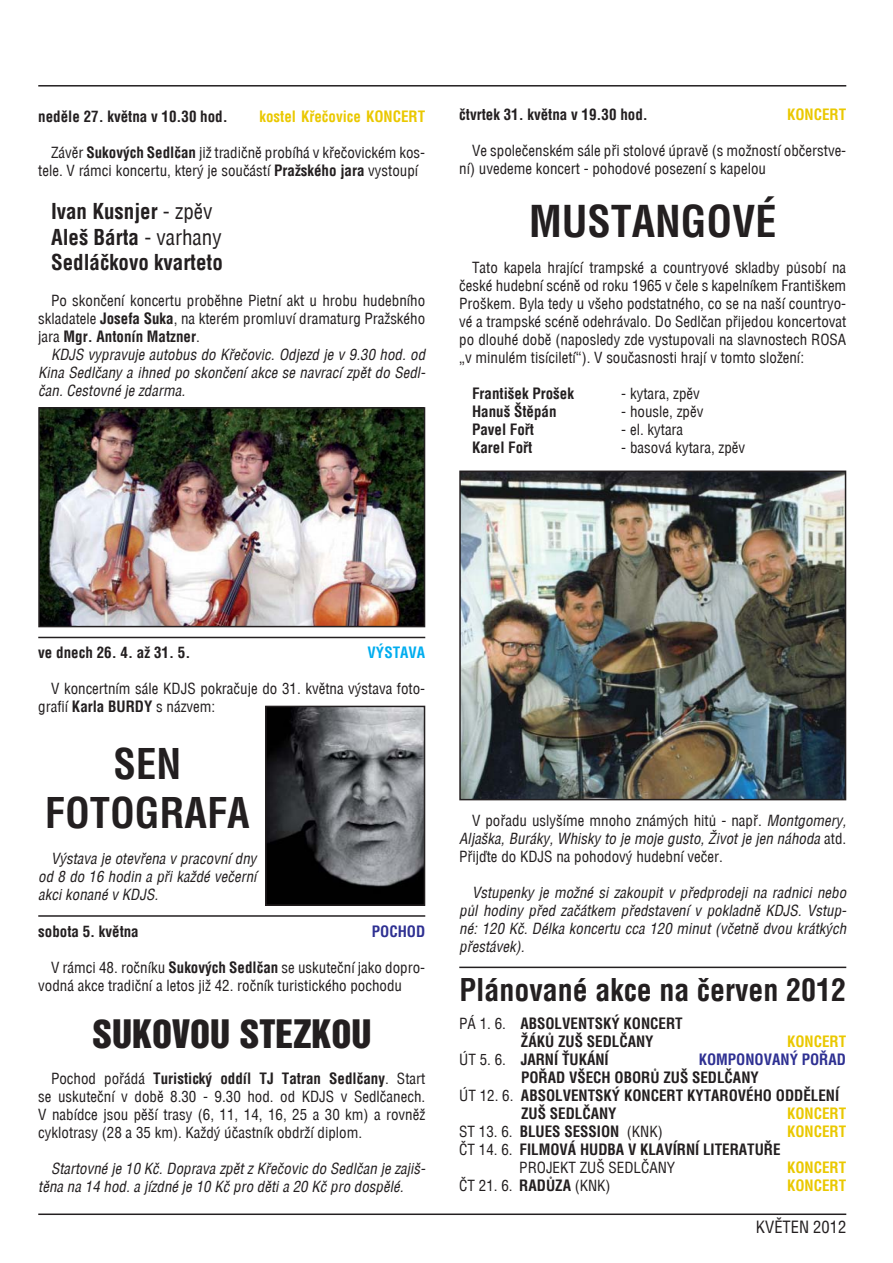
<style>
.page{position:relative;width:893px;height:1263px;background:#fff}
.page>*{position:absolute;margin:0;border:0;box-sizing:border-box;transform-origin:0 0}
.t1{font:700 42px "Switzerland Condensed";color:#231f20}
.t2{font:700 40.5px/48.6px "Switzerland Condensed";color:#231f20;text-align:center}
.t3{font:36px "Switzerland Inserat";color:#231f20}
.t4{font:700 30px "Switzerland Condensed";color:#231f20}
.t5{font:700 21px/25.5px "Switzerland Condensed";color:#231f20}
.t6{font:16.5px "Switzerland Condensed";color:#231f20}
.t7{font:15px/18px "Switzerland Condensed";color:#231f20}
.t8{font:italic 15px/18px "Switzerland Condensed";color:#231f20;text-align:justify}
.t9{font:700 15px/18px "Switzerland Condensed";color:#231f20}
.t10{font:700 15px "Switzerland Condensed";color:#eac800}
.t11{font:700 15px "Switzerland Condensed";color:#2e3092}
.t12{font:700 15px "Switzerland Condensed";color:#00adef}
.s1{font-weight:700}
.s2{font-weight:400}
.s3{font-style:italic}
</style>
<div class="page">
<hr style="left:38px;top:1214px;width:808px;height:1px;background:#231f20">
<hr style="left:38px;top:85px;width:808px;height:2px;background:#231f20">
<hr style="left:459px;top:967px;width:387px;height:1px;background:#231f20">
<img style="left:268px;top:709px;width:154px;height:194px">
<div style="left:265px;top:706px;width:160px;height:200px;border:2px solid #231f20"></div>
<hr style="left:38px;top:915px;width:387px;height:2px;background:#231f20">
<img style="left:462px;top:474px;width:381px;height:323px">
<div style="left:459px;top:471px;width:387px;height:329px;border:2px solid #231f20"></div>
<hr style="left:38px;top:637px;width:387px;height:1px;background:#231f20">
<img style="left:41px;top:410px;width:381px;height:214px">
<div style="left:38px;top:407px;width:387px;height:220px;border:2px solid #231f20"></div>
<p class="t9" style="left:38px;top:107px;width:191px">neděle 27. května v 10.30 hod.</p>
<p class="t10" style="left:259px;top:107px;width:167px">kostel Křečovice KONCERT</p>
<p class="t7" style="left:38px;top:143px;width:388px;text-indent:13px">Závěr <span class="s1">Sukových Sedlčan</span> již tradičně probíhá v křečovickém kos&shy;tele. V rámci koncertu, který je součástí <span class="s1">Pražského jara</span> vystoupí</p>
<h3 class="t5" style="left:51px;top:199px;width:173px">Ivan Kusnjer <span class="s2">- zpěv<br></span>Aleš Bárta <span class="s2">- varhany<br></span>Sedláčkovo kvarteto</h3>
<p class="t7" style="left:38px;top:292px;width:388px;text-align:justify;text-indent:13px">Po skončení koncertu proběhne Pietní akt u hrobu hudebního skladatele <span class="s1">Josefa Suka</span>, na kterém promluví dramaturg Pražského jara <span class="s1">Mgr. Antonín Matzner</span>.</p>
<p class="t8" style="left:38px;top:346px;width:389px;text-indent:13px">KDJS vypravuje autobus do Křečovic. Odjezd je v 9.30 hod. od Kina Sedlčany a ihned po skončení akce se navrací zpět do Sedl&shy;čan. Cestovné je zdarma.</p>
<p class="t9" style="left:459px;top:106px;width:190px">čtvrtek 31. května v 19.30 hod.</p>
<p class="t10" style="left:787px;top:106px;width:61px">KONCERT</p>
<p class="t7" style="left:459px;top:142px;width:388px;text-indent:13px">Ve společenském sále při stolové úpravě (s možností občerstve&shy;ní) uvedeme koncert - pohodové posezení s kapelou</p>
<h1 class="t1" style="left:529px;top:197px;width:249px">MUSTANGOVÉ</h1>
<p class="t7" style="left:459px;top:259px;width:388px;text-align:justify;text-indent:13px">Tato kapela hrající trampské a countryové skladby působí na české hudební scéně od roku 1965 v čele s kapelníkem Františkem Proškem. Byla tedy u všeho podstatného, co se na naší countryo&shy;vé a trampské scéně odehrávalo. Do Sedlčan přijedou koncertovat po dlouhé době (naposledy zde vystupovali na slavnostech ROSA „v minulém tisíciletí“). V současnosti hrají v tomto složení:</p>
<p class="t9" style="left:472px;top:385px;width:103px">František Prošek</p>
<p class="t7" style="left:621px;top:385px;width:80px">- kytara, zpěv</p>
<p class="t9" style="left:472px;top:403px;width:86px">Hanuš Štěpán</p>
<p class="t7" style="left:621px;top:403px;width:83px">- housle, zpěv</p>
<p class="t9" style="left:472px;top:421px;width:64px">Pavel Fořt</p>
<p class="t7" style="left:621px;top:421px;width:63px">- el. kytara</p>
<p class="t9" style="left:472px;top:439px;width:62px">Karel Fořt</p>
<p class="t7" style="left:621px;top:439px;width:125px">- basová kytara, zpěv</p>
<p class="t9" style="left:38px;top:644px;width:154px">ve dnech 26. 4. až 31. 5.</p>
<p class="t12" style="left:368px;top:644px;width:59px">VÝSTAVA</p>
<p class="t7" style="left:38px;top:680px;width:388px;text-indent:13px">V koncertním sále KDJS pokračuje do 31. května výstava foto&shy;grafií <span class="s1">Karla BURDY</span> s názvem:</p>
<h2 class="t2" style="left:45px;top:740px;width:206px">SEN<br>FOTOGRAFA</h2>
<p class="t8" style="left:38px;top:849px;width:220px;text-indent:13px">Výstava je otevřena v pracovní dny od 8 do 16 hodin a při každé večerní akci konané v KDJS.</p>
<p class="t9" style="left:38px;top:923px;width:102px">sobota 5. května</p>
<p class="t11" style="left:372px;top:923px;width:55px">POCHOD</p>
<p class="t7" style="left:38px;top:959px;width:388px;text-indent:13px">V rámci 48. ročníku <span class="s1">Sukových Sedlčan</span> se uskuteční jako dopro&shy;vodná akce tradiční a letos již 42. ročník turistického pochodu</p>
<h3 class="t3" style="left:92px;top:1012px;width:281px">SUKOVOU STEZKOU</h3>
<p class="t7" style="left:38px;top:1070px;width:388px;text-align:justify;text-indent:13px">Pochod pořádá <span class="s1">Turistický oddíl TJ Tatran Sedlčany</span>. Start se uskuteční v době 8.30 - 9.30 hod. od KDJS v Sedlčanech.<br>V nabídce jsou pěší trasy (6, 11, 14, 16, 25 a 30 km) a rovněž cyklotrasy (28 a 35 km). Každý účastník obdrží diplom.</p>
<p class="t8" style="left:38px;top:1160px;width:389px;text-indent:13px">Startovné je 10 Kč. Doprava zpět z Křečovic do Sedlčan je zajiš&shy;těna na 14 hod. a jízdné je 10 Kč pro děti a 20 Kč pro dospělé.</p>
<p class="t7" style="left:459px;top:812px;width:388px;text-align:justify;text-indent:13px">V pořadu uslyšíme mnoho známých hitů - např. <span class="s3">Montgomery, Aljaška, Buráky, Whisky to je moje gusto, Život je jen náhoda</span> atd.<br>Přijďte do KDJS na pohodový hudební večer.</p>
<p class="t8" style="left:459px;top:884px;width:389px;text-indent:13px">Vstupenky je možné si zakoupit v předprodeji na radnici nebo půl hodiny před začátkem představení v pokladně KDJS. Vstup&shy;né: 120 Kč. Délka koncertu cca 120 minut (včetně dvou krátkých přestávek).</p>
<h3 class="t4" style="left:459px;top:972px;width:388px">Plánované akce na červen 2012</h3>
<p class="t9" style="left:521px;top:1014px;width:163px;text-indent:-62px"><span class="s2">PÁ 1. 6.</span> ABSOLVENTSKÝ KONCERT<br>ŽÁKŮ ZUŠ SEDLČANY</p>
<p class="t10" style="left:787px;top:1032px;width:61px">KONCERT</p>
<p class="t9" style="left:459px;top:1050px;width:151px"><span class="s2">ÚT 5. 6.</span> JARNÍ ŤUKÁNÍ</p>
<p class="t11" style="left:699px;top:1050px;width:149px">KOMPONOVANÝ POŘAD</p>
<p class="t9" style="left:521px;top:1068px;width:239px">POŘAD VŠECH OBORŮ ZUŠ SEDLČANY</p>
<p class="t9" style="left:459px;top:1086px;width:381px"><span class="s2">ÚT 12. 6.</span> ABSOLVENTSKÝ KONCERT KYTAROVÉHO ODDĚLENÍ</p>
<p class="t9" style="left:521px;top:1104px;width:97px">ZUŠ SEDLČANY</p>
<p class="t10" style="left:787px;top:1104px;width:61px">KONCERT</p>
<p class="t7" style="left:459px;top:1122px;width:205px">ST 13. 6. <span class="s1">BLUES SESSION</span> (KNK)</p>
<p class="t10" style="left:787px;top:1122px;width:61px">KONCERT</p>
<p class="t9" style="left:519px;top:1140px;width:263px;text-indent:-60px"><span class="s2">ČT 14. 6.</span> FILMOVÁ HUDBA V KLAVÍRNÍ LITERATUŘE<br><span class="s2">PROJEKT ZUŠ SEDLČANY</span></p>
<p class="t10" style="left:787px;top:1158px;width:61px">KONCERT</p>
<p class="t7" style="left:459px;top:1176px;width:153px">ČT 21. 6. <span class="s1">RADŮZA</span> (KNK)</p>
<p class="t10" style="left:787px;top:1176px;width:61px">KONCERT</p>
<p class="t6" style="left:756px;top:1217px;width:92px">KVĚTEN 2012</p>
</div>
